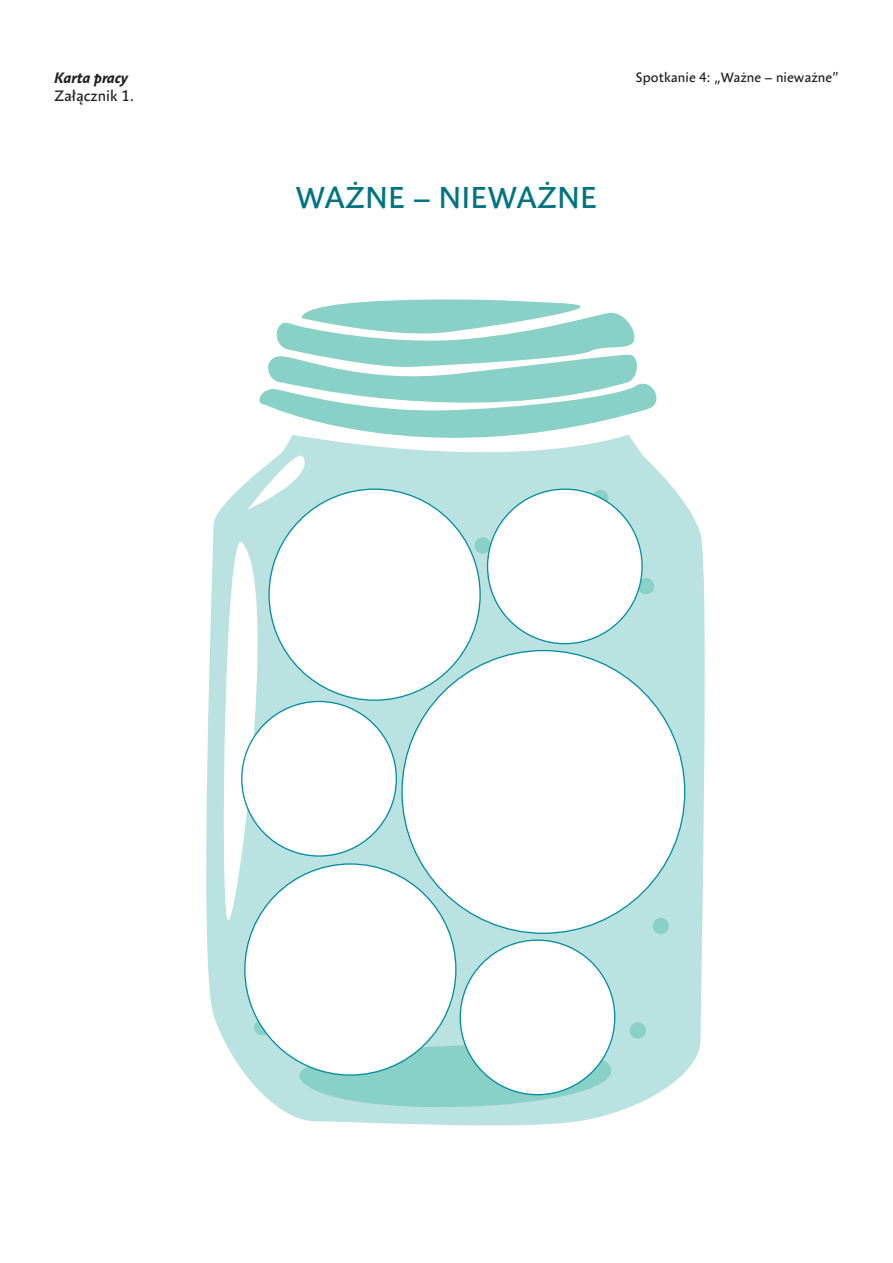
<style>
.page{position:relative;width:893px;height:1263px;background:#fff}
.page>*{position:absolute;margin:0;border:0;box-sizing:border-box;transform-origin:0 0}
.t1{font:30px "Anselm Sans";color:#007482}
.t2{font:15px "Anselm Sans";color:#231f20}
.t3{font:italic 700 15px "Anselm Sans";color:#231f20}
.t4{font:13.5px "Anselm Sans";color:#231f20}
</style>
<div class="page">
<svg style="left:206px;top:481px;width:499px;height:644px;background:#c0e4e3"></svg>
<svg style="left:281px;top:1028px;width:334px;height:96px;background:#a3d9d4"></svg>
<svg style="left:220px;top:524px;width:61px;height:424px"></svg>
<svg style="left:248px;top:299px;width:419px;height:210px"></svg>
<div style="left:475px;top:537px;width:16px;height:17px;background:#89d0c7;border-radius:50%"></div>
<div style="left:630px;top:1022px;width:16px;height:17px;background:#89d0c7;border-radius:50%"></div>
<svg style="left:592px;top:490px;width:16px;height:16px"></svg>
<div style="left:638px;top:578px;width:16px;height:16px;background:#89d0c7;border-radius:50%"></div>
<svg style="left:254px;top:1019px;width:16px;height:16px"></svg>
<div style="left:653px;top:918px;width:16px;height:16px;background:#89d0c7;border-radius:50%"></div>
<div style="left:269px;top:489px;width:211px;height:211px;background:#fff;border-radius:50%"></div>
<div style="left:488px;top:489px;width:154px;height:155px;background:#fff;border-radius:50%"></div>
<div style="left:402px;top:650px;width:283px;height:283px;background:#fff;border-radius:50%"></div>
<div style="left:242px;top:701px;width:154px;height:155px;background:#fff;border-radius:50%"></div>
<div style="left:245px;top:864px;width:211px;height:211px;background:#fff;border-radius:50%"></div>
<div style="left:460px;top:940px;width:155px;height:155px;background:#fff;border-radius:50%"></div>
<p class="t3" style="left:54px;top:67px;width:76px">Karta pracy</p>
<p class="t4" style="left:635px;top:67px;width:205px">Spotkanie 4: „Ważne – nieważne”</p>
<p class="t2" style="left:54px;top:85px;width:82px">Załącznik 1.</p>
<p class="t1" style="left:296px;top:177px;width:303px">WAŻNE – NIEWAŻNE</p>
</div>
